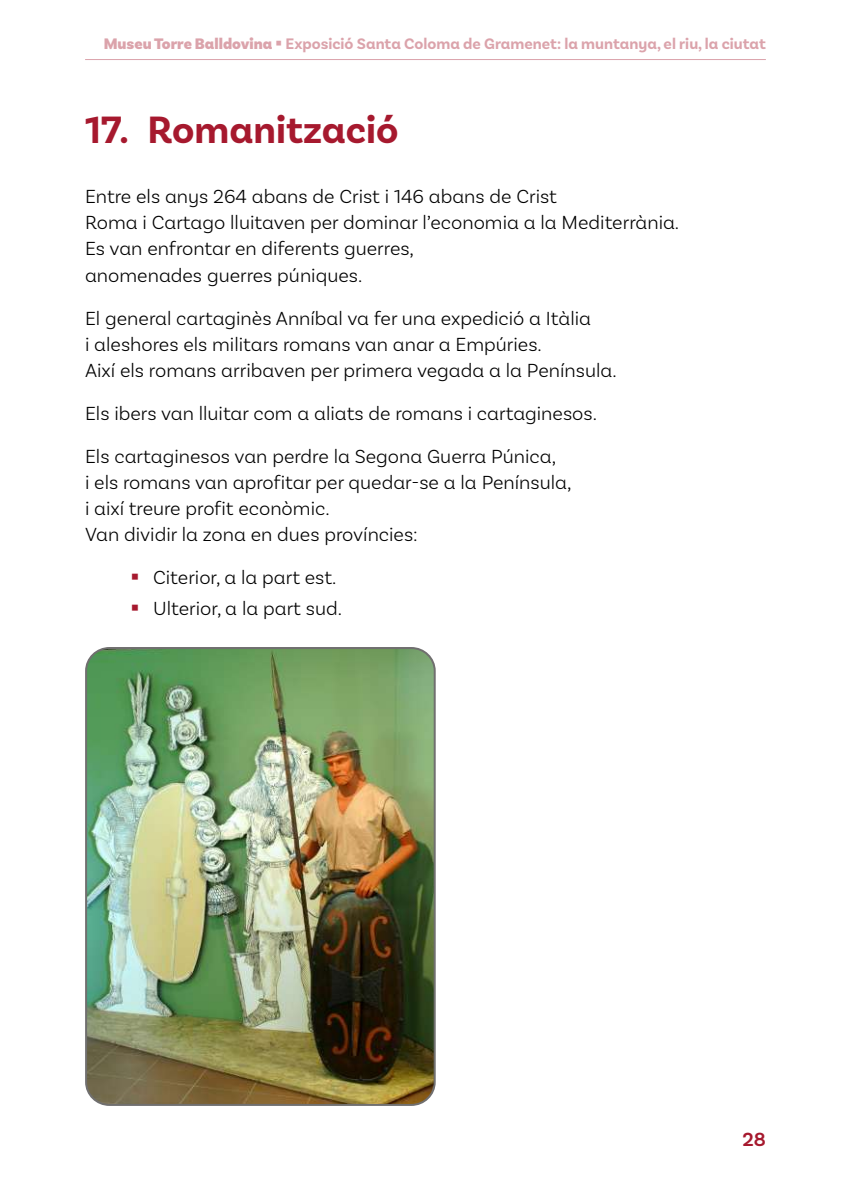
<style>
.page{position:relative;width:851px;height:1191px;background:#fff}
.page>*{position:absolute;margin:0;border:0;box-sizing:border-box;transform-origin:0 0}
.t1{font:700 40px "Basic Sans Alt";color:#a6192e}
.t2{font:300 20px/26px "Basic Sans Alt";color:#000}
.t3{font:600 20px "Basic Sans Alt";color:#a6192e}
.t4{font:700 16px "Basic Sans Alt";color:#dba3ab}
.s1{font-weight:900}
</style>
<div class="page">
<hr style="left:85px;top:59px;width:680px;height:1px;background:#dba3ab">
<img style="left:88px;top:648px;width:346px;height:457px">
<div style="left:85px;top:647px;width:350px;height:459px;border:2px solid #706f6f;border-radius:23px"></div>
<p class="t4" style="left:104px;top:34px;width:663px"><span class="s1">Museu Torre Balldovina</span> ▪ Exposició Santa Coloma de Gramenet: la muntanya, el riu, la ciutat</p>
<h1 class="t1" style="left:85px;top:106px;width:315px">17. Romanització</h1>
<p class="t2" style="left:85px;top:183px;width:595px">Entre els anys 264 abans de Crist i 146 abans de Crist<br>Roma i Cartago lluitaven per dominar l’economia a la Mediterrània.<br>Es van enfrontar en diferents guerres,<br>anomenades guerres púniques.</p>
<p class="t2" style="left:85px;top:304px;width:533px">El general cartaginès Anníbal va fer una expedició a Itàlia<br>i aleshores els militars romans van anar a Empúries.<br>Així els romans arribaven per primera vegada a la Península.</p>
<p class="t2" style="left:85px;top:391px;width:513px;line-height:43px">Els ibers van lluitar com a aliats de romans i cartaginesos.<br>Els cartaginesos van perdre la Segona Guerra Púnica,</p>
<p class="t2" style="left:85px;top:468px;width:488px">i els romans van aprofitar per quedar-se a la Península, i així treure profit econòmic.<br>Van dividir la zona en dues províncies:</p>
<p class="t2" style="left:153px;top:561px;width:190px;line-height:31.6px">Citerior, a la part est.<br>Ulterior, a la part sud.</p>
<p class="t3" style="left:742px;top:1126px;width:25px">28</p>
</div>
